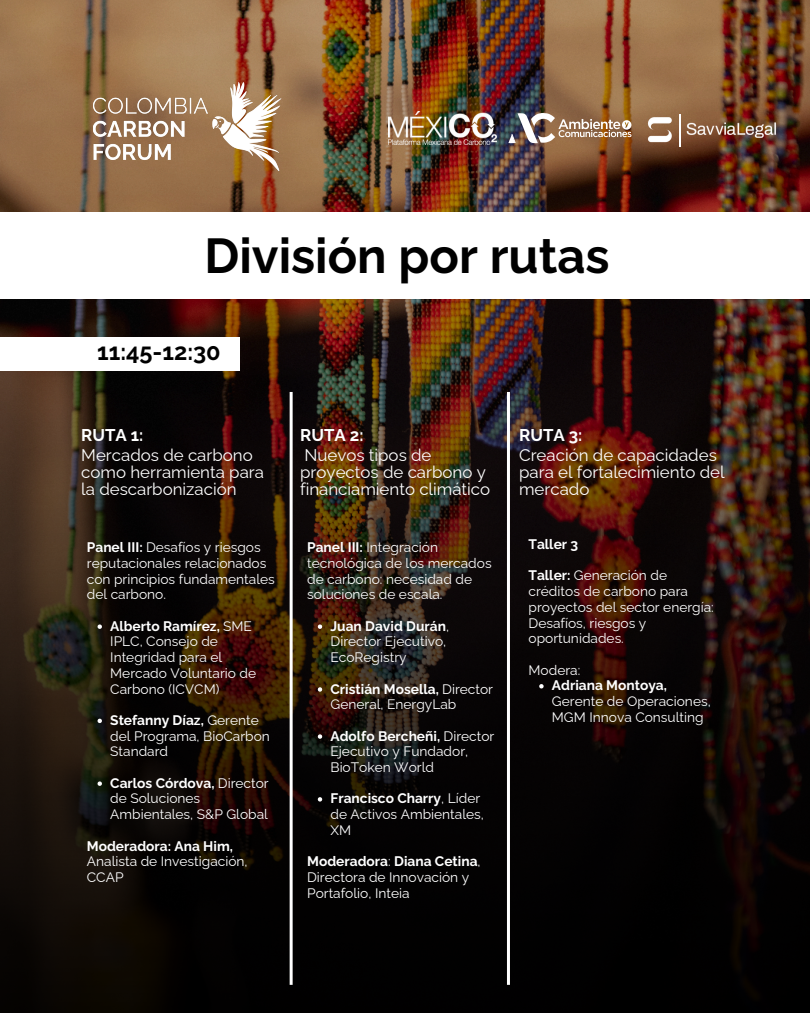
<style>
.page{position:relative;width:810px;height:1013px;background:#fff}
.page>*{position:absolute;margin:0;border:0;box-sizing:border-box;transform-origin:0 0}
.t1{font:700 48.8px "Raleway";color:#000}
.t2{font:700 23.5px "Raleway";color:#000}
.t3{font:16.9px/20.1px "Raleway";color:#fff}
.t4{font:13.8px/15.7px "Raleway";color:#fff}
.t5{font:700 13.8px "Raleway";color:#fff}
.s1{font-weight:700}
</style>
<div class="page">
<img style="left:0;top:0;width:810px;height:1012px">
<img style="left:94px;top:81px;width:196px;height:94px">
<img style="left:508px;top:113px;width:124px;height:30px">
<img style="left:389px;top:111px;width:107px;height:34px">
<img style="left:644px;top:114px;width:32px;height:32px">
<img style="left:686px;top:120px;width:92px;height:20px">
<hr style="left:679px;top:114px;width:2px;height:32px;background:#fff">
<div style="left:0;top:212px;width:810px;height:87px;background:#fff"></div>
<div style="left:0;top:336px;width:240px;height:34px;background:#fff"></div>
<hr style="left:290px;top:392px;width:3px;height:592px;background:#fff">
<hr style="left:507px;top:392px;width:3px;height:592px;background:#fff">
<svg style="left:98px;top:624px;width:4px;height:5px"></svg>
<svg style="left:98px;top:718px;width:4px;height:5px"></svg>
<svg style="left:98px;top:781px;width:4px;height:4px"></svg>
<svg style="left:318px;top:624px;width:4px;height:5px"></svg>
<svg style="left:318px;top:687px;width:4px;height:4px"></svg>
<svg style="left:318px;top:734px;width:4px;height:4px"></svg>
<svg style="left:318px;top:797px;width:4px;height:4px"></svg>
<svg style="left:539px;top:684px;width:5px;height:4px"></svg>
<p class="t1" style="left:204px;top:227px;width:407px">División por rutas</p>
<p class="t2" style="left:97px;top:338px;width:125px">11:45-12:30</p>
<p class="t3" style="left:81px;top:425px;width:173px"><span class="s1">RUTA 1:<br></span>Mercados de carbono</p>
<p class="t3" style="left:81px;top:464px;width:184px;line-height:16.9px">como herramienta para la descarbonización</p>
<p class="t4" style="left:87px;top:539px;width:189px"><span class="s1">Panel III:</span> Desafíos y riesgos reputacionales relacionados con principios fundamentales del carbono.</p>
<p class="t4" style="left:110px;top:618px;width:147px"><span class="s1">Alberto Ramírez,</span> SME<br>IPLC, Consejo de<br>Integridad para el<br>Mercado Voluntario de<br>Carbono (ICVCM)</p>
<p class="t4" style="left:110px;top:712px;width:161px"><span class="s1">Stefanny Díaz,</span> Gerente del Programa, BioCarbon<br>Standard</p>
<p class="t4" style="left:110px;top:775px;width:160px"><span class="s1">Carlos Córdova,</span> Director de Soluciones<br>Ambientales, S&amp;P Global</p>
<p class="t5" style="left:87px;top:837px;width:148px">Moderadora: Ana Him,</p>
<p class="t4" style="left:87px;top:853px;width:162px">Analista de Investigación,<br>CCAP</p>
<p class="t3" style="left:300px;top:425px;width:133px"><span class="s1">RUTA 2:<br></span>Nuevos tipos de</p>
<p class="t3" style="left:300px;top:464px;width:192px;line-height:16.9px">proyectos de carbono y financiamiento climático</p>
<p class="t4" style="left:307px;top:539px;width:186px"><span class="s1">Panel III:</span> Integración tecnológica de los mercados de carbono: necesidad de soluciones de escala.</p>
<p class="t4" style="left:331px;top:618px;width:120px"><span class="s1">Juan David Durán</span>,<br>Director Ejecutivo,<br>EcoRegistry</p>
<p class="t4" style="left:331px;top:680px;width:164px"><span class="s1">Cristián Mosella,</span> Director<br>General, EnergyLab</p>
<p class="t4" style="left:331px;top:728px;width:165px"><span class="s1">Adolfo Bercheñi,</span> Director<br>Ejecutivo y Fundador,<br>BioToken World</p>
<p class="t4" style="left:331px;top:790px;width:155px"><span class="s1">Francisco Charry</span>, Líder de Activos Ambientales,<br>XM</p>
<p class="t4" style="left:307px;top:853px;width:175px"><span class="s1">Moderadora</span>: <span class="s1">Diana Cetina</span>,<br>Directora de Innovación y<br>Portafolio, Inteia</p>
<h1 class="t3" style="left:519px;top:425px;width:199px"><span class="s1">RUTA 3:<br></span>Creación de capacidades</h1>
<h1 class="t3" style="left:519px;top:464px;width:207px;line-height:16.9px">para el fortalecimiento del mercado</h1>
<p class="t5" style="left:529px;top:536px;width:51px">Taller 3</p>
<p class="t4" style="left:529px;top:567px;width:187px"><span class="s1">Taller:</span> Generación de créditos de carbono para proyectos del sector energía:<br>Desafíos, riesgos y oportunidades.</p>
<p class="t4" style="left:529px;top:662px;width:53px">Modera:</p>
<p class="t5" style="left:552px;top:677px;width:117px">Adriana Montoya,</p>
<p class="t4" style="left:552px;top:693px;width:160px">Gerente de Operaciones,<br>MGM Innova Consulting</p>
</div>
